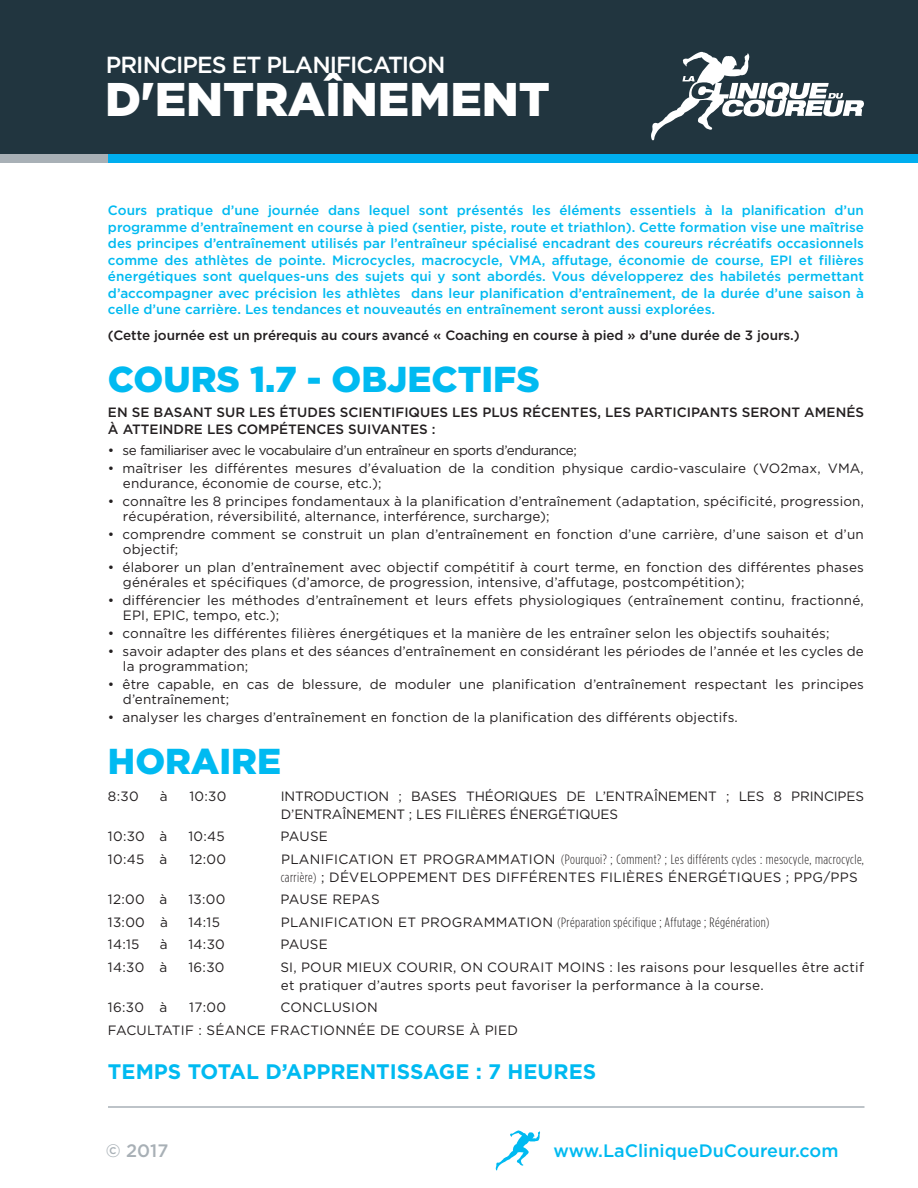
<style>
.page{position:relative;width:918px;height:1188px;background:#fff}
.page>*{position:absolute;margin:0;border:0;box-sizing:border-box;transform-origin:0 0}
.t1{font:900 47.25px "Gotham";color:#fff}
.t2{font:900 36px "Gotham";color:#00baf1}
.t3{font:500 23.25px "Gotham";letter-spacing:-.04em;color:#fff}
.t4{font:700 21px "Gotham";color:#00baf1}
.t5{font:500 18px "Gotham";color:#00baf1}
.t6{font:500 18px "Gotham";color:#a8b0b6}
.t7{font:13.5px/15px "Gotham";letter-spacing:.01em;color:#231f20}
.t8{font:500 13.5px/16.5px "Gotham";color:#00baf1;text-align:justify}
.t9{font:500 13.5px/16.5px "Gotham";color:#231f20}
.t10{font:300 13.5px "Gotham Condensed";letter-spacing:.03em;color:#231f20}
.t11{font:13.5px/18px "Gotham";letter-spacing:-.01em;color:#231f20}
.t12{font:13.5px "Gotham";letter-spacing:-.03em;color:#231f20}
.s1{font-family:"Gotham";font-weight:400}
.s2{font-family:"Gotham Condensed";font-weight:300}
</style>
<div class="page">
<div style="left:0;top:0;width:918px;height:154px;background:#21353f"></div>
<svg style="left:651px;top:52px;width:213px;height:88px"></svg>
<svg style="left:496px;top:1130px;width:44px;height:40px"></svg>
<hr style="left:108px;top:1106px;width:756px;height:2px;background:#a8b0b6">
<div style="left:0;top:154px;width:918px;height:10px;background:#00aeef"></div>
<div style="left:0;top:154px;width:108px;height:10px;background:#a8b0b6"></div>
<h3 class="t3" style="left:106px;top:56px;width:341px">PRINCIPES ET PLANIFICATION</h3>
<h1 class="t1" style="left:105px;top:83px;width:446px">D'ENTRAÎNEMENT</h1>
<p class="t8" style="left:108px;top:203px;width:758px">Cours pratique d’une journée dans lequel sont présentés les éléments essentiels à la planification d’un programme d’entraînement en course à pied (sentier, piste, route et triathlon). Cette formation vise une maîtrise des principes d’entraînement utilisés par l’entraîneur spécialisé encadrant des coureurs récréatifs occasionnels comme des athlètes de pointe. Microcycles, macrocycle, VMA, affutage, économie de course, EPI et filières énergétiques sont quelques-uns des sujets qui y sont abordés. Vous développerez des habiletés permettant d’accompagner avec précision les athlètes dans leur planification d’entraînement, de la durée d’une saison à celle d’une carrière. Les tendances et nouveautés en entraînement seront aussi explorées.</p>
<p class="t9" style="left:108px;top:327px;width:693px">(Cette journée est un prérequis au cours avancé « Coaching en course à pied » d’une durée de 3 jours.)</p>
<h2 class="t2" style="left:108px;top:366px;width:433px">COURS 1.7 - OBJECTIFS</h2>
<p class="t9" style="left:108px;top:405px;width:758px">EN SE BASANT SUR LES ÉTUDES SCIENTIFIQUES LES PLUS RÉCENTES, LES PARTICIPANTS SERONT AMENÉS<br>À ATTEINDRE LES COMPÉTENCES SUIVANTES :</p>
<p class="t12" style="left:108px;top:445px;width:470px">• se familiariser avec le vocabulaire d’un entraîneur en sports d’endurance;</p>
<p class="t7" style="left:123px;top:461px;width:742px;text-indent:-15px">• maîtriser les différentes mesures d’évaluation de la condition physique cardio-vasculaire (VO2max, VMA, endurance, économie de course, etc.);</p>
<p class="t7" style="left:123px;top:494px;width:743px;text-indent:-15px">• connaître les 8 principes fondamentaux à la planification d’entraînement (adaptation, spécificité, progression, récupération, réversibilité, alternance, interférence, surcharge);</p>
<p class="t7" style="left:123px;top:527px;width:742px;text-indent:-15px">• comprendre comment se construit un plan d’entraînement en fonction d’une carrière, d’une saison et d’un objectif;</p>
<p class="t7" style="left:123px;top:560px;width:742px;text-indent:-15px">• élaborer un plan d’entraînement avec objectif compétitif à court terme, en fonction des différentes phases générales et spécifiques (d’amorce, de progression, intensive, d’affutage, postcompétition);</p>
<p class="t7" style="left:123px;top:593px;width:742px;text-indent:-15px">• différencier les méthodes d’entraînement et leurs effets physiologiques (entraînement continu, fractionné,<br>EPI, EPIC, tempo, etc.);</p>
<p class="t7" style="left:108px;top:626px;width:723px">• connaître les différentes filières énergétiques et la manière de les entraîner selon les objectifs souhaités;</p>
<p class="t7" style="left:123px;top:644px;width:742px;text-indent:-15px">• savoir adapter des plans et des séances d’entraînement en considérant les périodes de l’année et les cycles de la programmation;</p>
<p class="t7" style="left:123px;top:677px;width:742px;text-indent:-15px">• être capable, en cas de blessure, de moduler une planification d’entraînement respectant les principes d’entraînement;</p>
<p class="t7" style="left:108px;top:710px;width:631px">• analyser les charges d’entraînement en fonction de la planification des différents objectifs.</p>
<h2 class="t2" style="left:108px;top:749px;width:175px">HORAIRE</h2>
<p class="t7" style="left:108px;top:790px;width:32px">8:30</p>
<p class="t7" style="left:160px;top:790px;width:9px">à</p>
<p class="t7" style="left:189px;top:790px;width:38px">10:30</p>
<p class="t11" style="left:281px;top:788px;width:585px">INTRODUCTION ; BASES THÉORIQUES DE L’ENTRAÎNEMENT ; LES 8 PRINCIPES<br>D’ENTRAÎNEMENT ; LES FILIÈRES ÉNERGÉTIQUES</p>
<p class="t7" style="left:108px;top:830px;width:61px">10:30 à</p>
<p class="t7" style="left:189px;top:830px;width:38px">10:45</p>
<p class="t7" style="left:281px;top:830px;width:49px">PAUSE</p>
<p class="t7" style="left:108px;top:853px;width:61px">10:45 à</p>
<p class="t7" style="left:189px;top:853px;width:38px">12:00</p>
<p class="t10" style="left:281px;top:854px;width:584px"><span class="s1">PLANIFICATION ET PROGRAMMATION</span> (Pourquoi? ; Comment? ; Les différents cycles : mesocycle, macrocycle,</p>
<p class="t7" style="left:281px;top:871px;width:578px"><span class="s2">carrière)</span> ; DÉVELOPPEMENT DES DIFFÉRENTES FILIÈRES ÉNERGÉTIQUES ; PPG/PPS</p>
<p class="t7" style="left:108px;top:893px;width:61px">12:00 à</p>
<p class="t7" style="left:189px;top:893px;width:38px">13:00</p>
<p class="t7" style="left:281px;top:893px;width:101px">PAUSE REPAS</p>
<p class="t7" style="left:108px;top:916px;width:61px">13:00 à</p>
<p class="t7" style="left:188px;top:916px;width:33px">14:15</p>
<p class="t10" style="left:281px;top:917px;width:490px"><span class="s1">PLANIFICATION ET PROGRAMMATION</span> (Préparation spécifique ; Affutage ; Régénération)</p>
<p class="t7" style="left:108px;top:938px;width:33px">14:15</p>
<p class="t7" style="left:160px;top:938px;width:9px">à</p>
<p class="t7" style="left:189px;top:938px;width:38px">14:30</p>
<p class="t7" style="left:280px;top:938px;width:49px">PAUSE</p>
<p class="t7" style="left:108px;top:961px;width:61px">14:30 à</p>
<p class="t7" style="left:189px;top:961px;width:38px">16:30</p>
<p class="t7" style="left:280px;top:959px;width:585px;line-height:18px">SI, POUR MIEUX COURIR, ON COURAIT MOINS : les raisons pour lesquelles être actif et pratiquer d’autres sports peut favoriser la performance à la course.</p>
<p class="t7" style="left:108px;top:1001px;width:61px">16:30 à</p>
<p class="t7" style="left:189px;top:1001px;width:38px">17:00</p>
<p class="t7" style="left:108px;top:997px;width:412px;line-height:22.5px;text-indent:173px">CONCLUSION<br>FACULTATIF : SÉANCE FRACTIONNÉE DE COURSE À PIED</p>
<h3 class="t4" style="left:108px;top:1064px;width:490px">TEMPS TOTAL D’APPRENTISSAGE : 7 HEURES</h3>
<h3 class="t6" style="left:106px;top:1144px;width:64px">© 2017</h3>
<h3 class="t5" style="left:553px;top:1144px;width:287px">www.LaCliniqueDuCoureur.com</h3>
</div>
